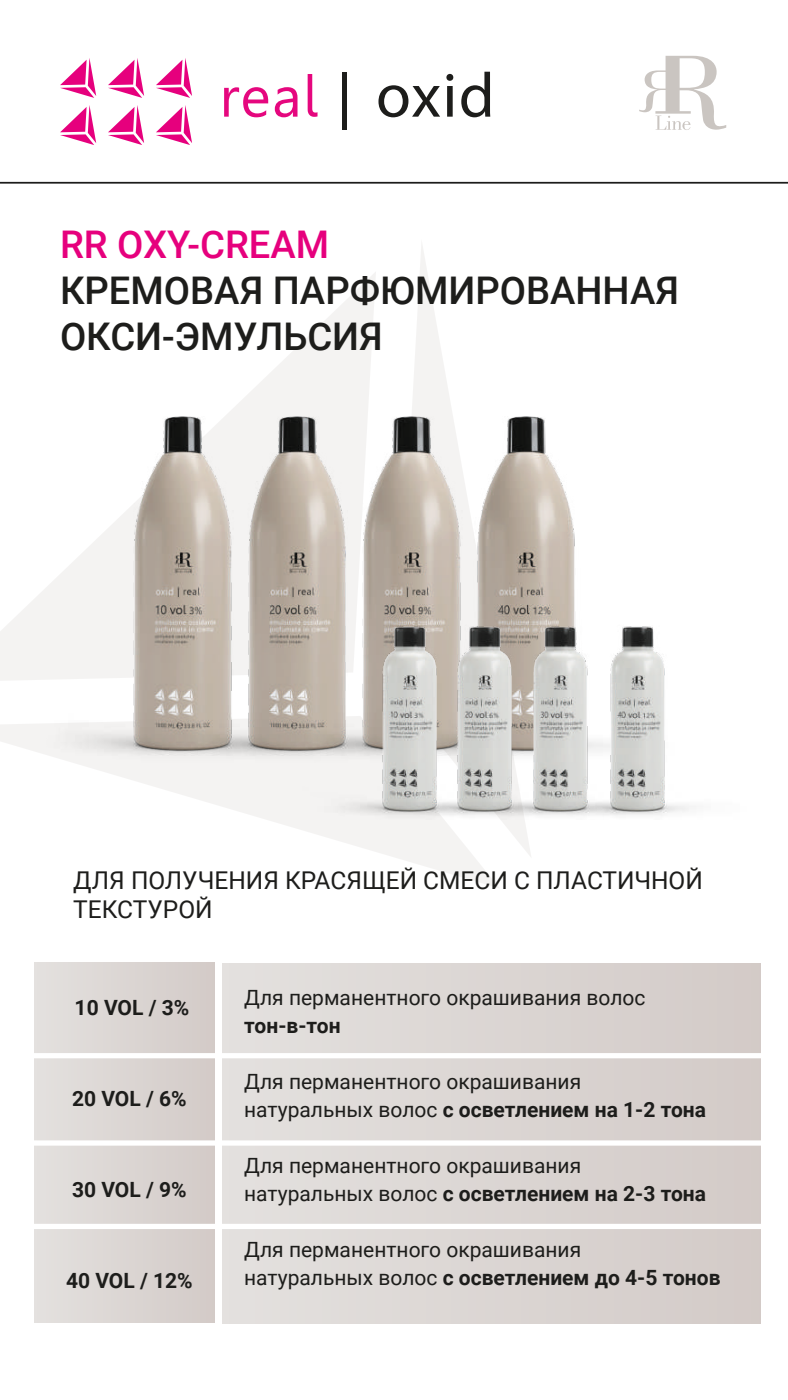
<style>
.page{position:relative;width:788px;height:1400px;background:#fff}
.page>*{position:absolute;margin:0;border:0;box-sizing:border-box;transform-origin:0 0}
.t1{font:63.35px "Myriad Pro";color:#1d1d1b}
.t2{font:500 38.15px/45.7px "Roboto";color:#1d1d1b}
.t3{font:500 38.15px "Roboto";color:#e6007d}
.t4{font:24.5px/29.4px "Roboto";color:#1d1d1b}
.t5{font:21px/28px "Roboto";color:#1d1d1b}
.t6{font:700 21px "Roboto";color:#1d1d1b}
.s1{font-weight:700}
</style>
<div class="page">
<svg style="left:0;top:724px;width:499px;height:164px"></svg>
<svg style="left:0;top:272px;width:376px;height:408px"></svg>
<svg style="left:417px;top:246px;width:19px;height:76px"></svg>
<svg style="left:639px;top:56px;width:87px;height:74px"></svg>
<svg style="left:60px;top:105px;width:36px;height:40px"></svg>
<svg style="left:108px;top:105px;width:36px;height:40px"></svg>
<svg style="left:108px;top:58px;width:36px;height:40px"></svg>
<svg style="left:156px;top:105px;width:36px;height:40px"></svg>
<svg style="left:60px;top:58px;width:36px;height:40px"></svg>
<svg style="left:156px;top:58px;width:36px;height:40px"></svg>
<svg style="left:224px;top:87px;width:44px;height:30px"></svg>
<svg style="left:275px;top:87px;width:22px;height:30px"></svg>
<svg style="left:307px;top:74px;width:10px;height:43px"></svg>
<hr style="left:342px;top:73px;width:4px;height:57px;background:#1d1d1b">
<hr style="left:0;top:182px;width:788px;height:2px;background:#1d1d1b">
<img style="left:18px;top:322px;width:114px;height:472px">
<img style="left:132px;top:322px;width:114px;height:472px">
<img style="left:246px;top:322px;width:130px;height:65px">
<img style="left:245px;top:387px;width:74px;height:471px">
<img style="left:319px;top:387px;width:76px;height:471px">
<img style="left:395px;top:387px;width:77px;height:471px">
<img style="left:472px;top:416px;width:224px;height:442px">
<div style="left:35px;top:963px;width:179px;height:359px;background:#dbd6d3"></div>
<div style="left:223px;top:963px;width:537px;height:360px;background:#dbd6d3"></div>
<div style="left:5px;top:1053px;width:783px;height:5px;background:#fff"></div>
<div style="left:5px;top:1140px;width:783px;height:6px;background:#fff"></div>
<div style="left:4px;top:1224px;width:784px;height:5px;background:#fff"></div>
<h1 class="t1" style="left:376px;top:56px;width:120px">oxid</h1>
<h2 class="t3" style="left:60px;top:218px;width:270px">RR OXY-CREAM</h2>
<h2 class="t2" style="left:60px;top:266px;width:620px">КРЕМОВАЯ ПАРФЮМИРОВАННАЯ<br>ОКСИ-ЭМУЛЬСИЯ</h2>
<p class="t4" style="left:73px;top:864px;width:631px">ДЛЯ ПОЛУЧЕНИЯ КРАСЯЩЕЙ СМЕСИ С ПЛАСТИЧНОЙ<br>ТЕКСТУРОЙ</p>
<p class="t6" style="left:75px;top:993px;width:116px">10 VOL / 3%</p>
<p class="t6" style="left:72px;top:1084px;width:116px">20 VOL / 6%</p>
<p class="t6" style="left:72px;top:1175px;width:116px">30 VOL / 9%</p>
<p class="t6" style="left:66px;top:1266px;width:128px">40 VOL / 12%</p>
<p class="t5" style="left:244px;top:983px;width:403px">Для перманентного окрашивания волос</p>
<p class="t6" style="left:244px;top:1011px;width:98px">тон-в-тон</p>
<p class="t5" style="left:244px;top:1067px;width:463px">Для перманентного окрашивания натуральных волос <span class="s1">с осветлением на 1-2 тона</span></p>
<p class="t5" style="left:244px;top:1151px;width:463px">Для перманентного окрашивания натуральных волос <span class="s1">с осветлением на 2-3 тона</span></p>
<p class="t5" style="left:244px;top:1235px;width:478px">Для перманентного окрашивания<br>натуральных волос <span class="s1">с осветлением до 4-5 тонов</span></p>
</div>
